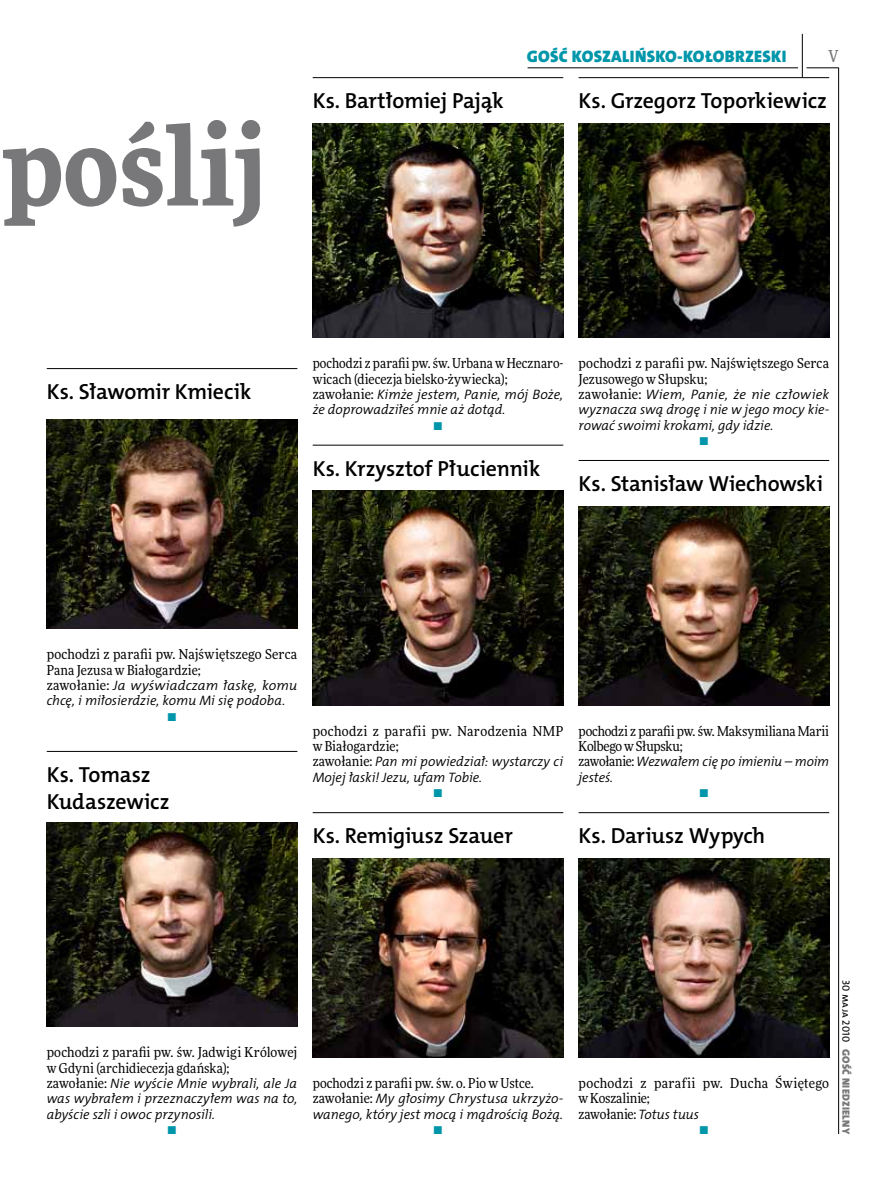
<style>
.page{position:relative;width:893px;height:1191px;background:#fff}
.page>*{position:absolute;margin:0;border:0;box-sizing:border-box;transform-origin:0 0}
.t1{font:900 109.5px "Freeday Narrow";color:#787779}
.t2{font:21.9px/26.7px "The Mix HP6 Se Bld";letter-spacing:-.01em;color:#000}
.t3{font:16.65px "The Mix HP9 Blk";letter-spacing:.02em;color:#0096aa}
.t4{font:500 16.5px "Freeday Narrow";color:#787779;scale:.9 1}
.t5{font:13.65px/15.3px "The Mix HP4 Se Lig IT";letter-spacing:-.005em;color:#000}
.t6{font:13.65px/15.3px "Freeday Narrow News";letter-spacing:.005em;color:#000}
.t7{font:13.65px/15.3px "Freeday Narrow News";letter-spacing:-.015em;color:#000}
.t8{font:13.65px "Freeday Narrow News";letter-spacing:.025em;color:#000}
.t9{font:13.65px "Freeday Narrow News";color:#0096aa}
.t10{font:10.5px "The Mix HP9 Blk";letter-spacing:.025em;color:#787779}
.t11{font:10.5px "The Mix HP5 Plain";color:#000}
.s1{font-family:"Freeday Narrow News"}
.s2{font-family:"The Mix HP4 Se Lig IT"}
</style>
<div class="page">
<hr style="left:838px;top:68px;width:1px;height:1066px;background:#000">
<hr style="left:802px;top:34px;width:1px;height:43px;background:#000">
<hr style="left:806px;top:68px;width:33px;height:1px;background:#000">
<hr style="left:528px;top:68px;width:270px;height:1px;background:#000">
<hr style="left:47px;top:368px;width:250px;height:1px;background:#000">
<hr style="left:47px;top:751px;width:250px;height:1px;background:#000">
<hr style="left:313px;top:77px;width:250px;height:1px;background:#000">
<hr style="left:313px;top:445px;width:250px;height:1px;background:#000">
<hr style="left:313px;top:812px;width:250px;height:1px;background:#000">
<hr style="left:579px;top:77px;width:250px;height:1px;background:#000">
<hr style="left:579px;top:460px;width:250px;height:1px;background:#000">
<hr style="left:579px;top:812px;width:250px;height:1px;background:#000">
<img style="left:47px;top:419px;width:250px;height:209px">
<img style="left:47px;top:822px;width:250px;height:204px">
<img style="left:313px;top:123px;width:250px;height:215px">
<img style="left:313px;top:491px;width:250px;height:214px">
<img style="left:313px;top:858px;width:250px;height:199px">
<img style="left:579px;top:123px;width:250px;height:215px">
<img style="left:579px;top:506px;width:250px;height:199px">
<img style="left:579px;top:858px;width:250px;height:199px">
<h1 class="t1" style="left:4px;top:95px;width:263px">poślij</h1>
<h2 class="t2" style="left:313px;top:87px;width:192px">Ks. Bartłomiej Pająk</h2>
<p class="t3" style="left:527px;top:46px;width:261px">GOŚĆ KOSZALIŃSKO-KOŁOBRZESKI</p>
<p class="t4" style="left:828px;top:46px;width:13px">V</p>
<h2 class="t2" style="left:579px;top:87px;width:250px">Ks. Grzegorz Toporkiewicz</h2>
<h2 class="t2" style="left:47px;top:378px;width:206px">Ks. Sławomir Kmiecik</h2>
<p class="t6" style="left:313px;top:356px;width:252px">pochodzi z parafii pw. św. Urbana w Hecznaro&shy;wicach (diecezja bielsko-żywiecka);</p>
<p class="t5" style="left:313px;top:387px;width:252px"><span class="s1">zawołanie:</span> Kimże jestem, Panie, mój Boże, że doprowadziłeś mnie aż dotąd.</p>
<p class="t9" style="left:433px;top:416px;width:11px">•</p>
<h2 class="t2" style="left:313px;top:455px;width:229px">Ks. Krzysztof Płuciennik</h2>
<p class="t6" style="left:579px;top:356px;width:252px">pochodzi z parafii pw. Najświętszego Serca<br>Jezusowego w Słupsku;</p>
<p class="t5" style="left:579px;top:387px;width:252px;text-align:justify"><span class="s1">zawołanie:</span> Wiem, Panie, że nie człowiek wyznacza swą drogę i nie w jego mocy kie&shy;rować swoimi krokami, gdy idzie.</p>
<p class="t9" style="left:699px;top:431px;width:11px">•</p>
<h2 class="t2" style="left:579px;top:470px;width:246px">Ks. Stanisław Wiechowski</h2>
<p class="t6" style="left:47px;top:646px;width:252px">pochodzi z parafii pw. Najświętszego Serca<br>Pana Jezusa w Białogardzie;</p>
<p class="t5" style="left:47px;top:678px;width:252px"><span class="s1">zawołanie:</span> Ja wyświadczam łaskę, komu chcę, i miłosierdzie, komu Mi się podoba.</p>
<p class="t9" style="left:167px;top:707px;width:11px">•</p>
<h2 class="t2" style="left:47px;top:761px;width:124px">Ks. Tomasz<br>Kudaszewicz</h2>
<p class="t6" style="left:313px;top:723px;width:252px">pochodzi z parafii pw. Narodzenia NMP w Białogardzie;</p>
<p class="t5" style="left:313px;top:754px;width:252px"><span class="s1">zawołanie:</span> Pan mi powiedział: wystarczy ci<br>Mojej łaski! Jezu, ufam Tobie.</p>
<p class="t9" style="left:433px;top:784px;width:11px">•</p>
<h2 class="t2" style="left:313px;top:822px;width:202px">Ks. Remigiusz Szauer</h2>
<p class="t7" style="left:579px;top:723px;width:252px">pochodzi z parafii pw. św. Maksymiliana Marii<br>Kolbego w Słupsku;</p>
<p class="t5" style="left:579px;top:754px;width:252px"><span class="s1">zawołanie:</span> Wezwałem cię po imieniu – moim jesteś.</p>
<p class="t9" style="left:699px;top:784px;width:11px">•</p>
<h2 class="t2" style="left:579px;top:822px;width:188px">Ks. Dariusz Wypych</h2>
<p class="t6" style="left:47px;top:1044px;width:252px">pochodzi z parafii pw. św. Jadwigi Królowej w Gdyni (archidiecezja gdańska);</p>
<p class="t5" style="left:47px;top:1076px;width:252px;text-align:justify"><span class="s1">zawołanie:</span> Nie wyście Mnie wybrali, ale Ja was wybrałem i przeznaczyłem was na to, abyście szli i owoc przynosili.</p>
<p class="t9" style="left:167px;top:1120px;width:11px">•</p>
<p class="t6" style="left:313px;top:1075px;width:223px">pochodzi z parafii pw. św. o. Pio w Ustce.</p>
<p class="t5" style="left:313px;top:1091px;width:252px"><span class="s1">zawołanie:</span> My głosimy Chrystusa ukrzyżo&shy;wanego, który jest mocą i mądrością Bożą.</p>
<p class="t9" style="left:433px;top:1120px;width:11px">•</p>
<p class="t8" style="left:579px;top:1074px;width:252px">pochodzi z parafii pw. Ducha Świętego</p>
<p class="t7" style="left:579px;top:1090px;width:73px">w Koszalinie;</p>
<p class="t7" style="left:579px;top:1106px;width:122px">zawołanie: <span class="s2">Totus tuus</span></p>
<p class="t9" style="left:699px;top:1120px;width:11px">•</p>
<p class="t11" style="left:853px;top:979px;width:64px;rotate:90deg">30 maja 2010</p>
<p class="t10" style="left:853px;top:1049px;width:86px;rotate:90deg">GOŚĆ NIEDZIELNY</p>
</div>
